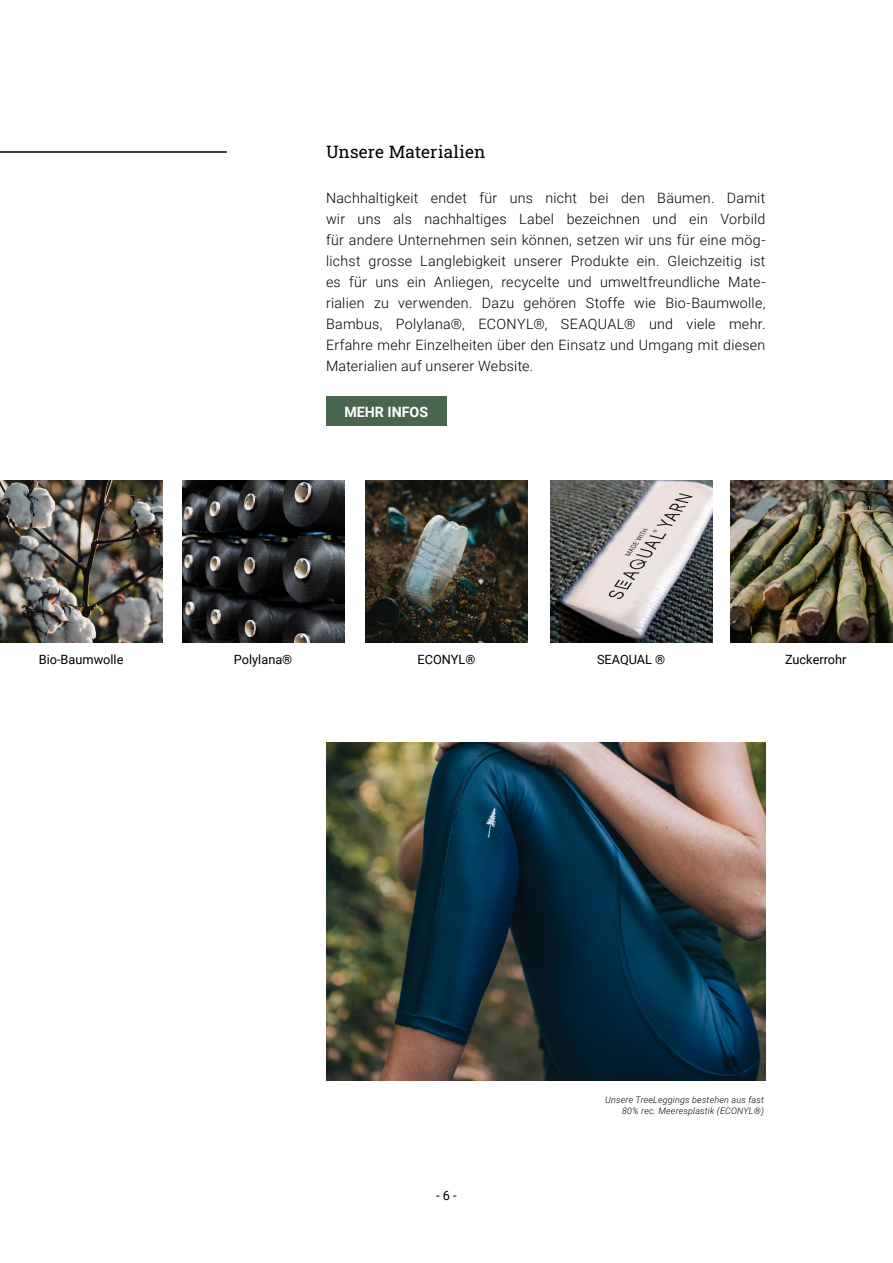
<style>
.page{position:relative;width:893px;height:1263px;background:#fff}
.page>*{position:absolute;margin:0;border:0;box-sizing:border-box;transform-origin:0 0}
.t1{font:17.25px "Roboto Slab";letter-spacing:.01em;color:#000}
.t2{font:300 14.25px/21px "Roboto";letter-spacing:.02em;color:#000;text-align:justify}
.t3{font:700 14.25px "Roboto";color:#fff}
.t4{font:12.75px "Roboto";color:#000}
.t5{font:italic 300 9px/10.8px "Roboto";letter-spacing:.02em;color:#000;text-align:right}
</style>
<div class="page">
<hr style="left:0;top:151px;width:227px;height:2px;background:#000">
<img style="left:0;top:480px;width:162px;height:162px">
<img style="left:182px;top:480px;width:162px;height:162px">
<img style="left:365px;top:480px;width:163px;height:162px">
<img style="left:550px;top:480px;width:162px;height:162px">
<img style="left:731px;top:480px;width:162px;height:162px">
<div style="left:326px;top:396px;width:120px;height:30px;background:#49654e"></div>
<img style="left:326px;top:742px;width:439px;height:338px">
<p class="t1" style="left:326px;top:140px;width:161px">Unsere Materialien</p>
<p class="t2" style="left:326px;top:187px;width:441px">Nachhaltigkeit endet für uns nicht bei den Bäumen. Damit wir uns als nachhaltiges Label bezeichnen und ein Vorbild für andere Unternehmen sein können, setzen wir uns für eine mög&shy;lichst grosse Langlebigkeit unserer Produkte ein. Gleichzeitig ist es für uns ein Anliegen, recycelte und umweltfreundliche Mate&shy;rialien zu verwenden. Dazu gehören Stoffe wie Bio-Baumwolle, Bambus, Polylana®, ECONYL®, SEAQUAL® und viele mehr.<br>Erfahre mehr Einzelheiten über den Einsatz und Umgang mit diesen Materialien auf unserer Website.</p>
<p class="t3" style="left:344px;top:402px;width:85px">MEHR INFOS</p>
<p class="t4" style="left:39px;top:650px;width:86px">Bio-Baumwolle</p>
<p class="t4" style="left:234px;top:650px;width:60px">Polylana®</p>
<p class="t4" style="left:418px;top:650px;width:59px">ECONYL®</p>
<p class="t4" style="left:597px;top:650px;width:70px">SEAQUAL ®</p>
<p class="t4" style="left:785px;top:650px;width:63px">Zuckerrohr</p>
<p class="t4" style="left:436px;top:1187px;width:22px">- 6 -</p>
<p class="t5" style="left:605px;top:1094px;width:160px">Unsere TreeLeggings bestehen aus fast<br>80% rec. Meeresplastik (ECONYL®)</p>
</div>
